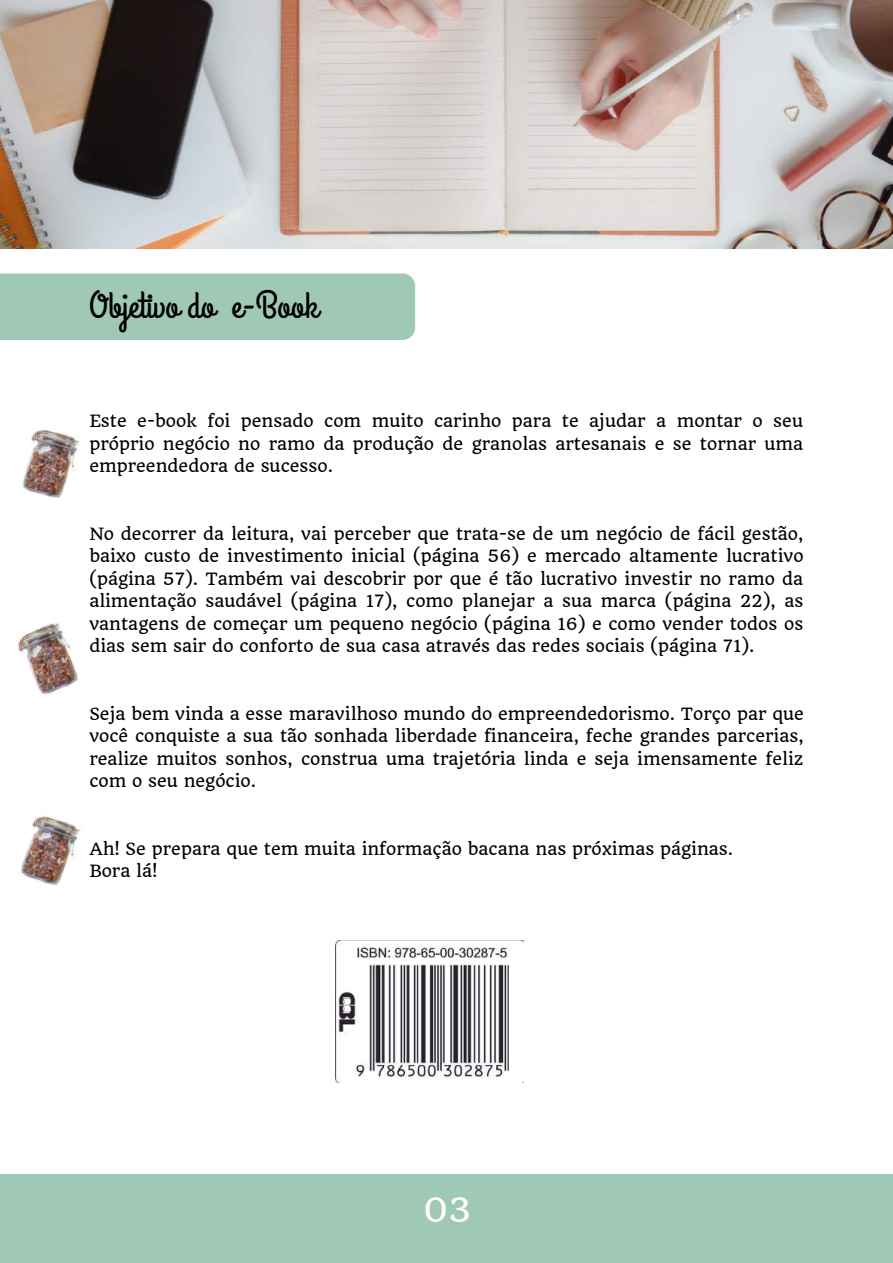
<style>
.page{position:relative;width:893px;height:1263px;background:#fff}
.page>*{position:absolute;margin:0;border:0;box-sizing:border-box;transform-origin:0 0}
.t1{font:37.5px "Grand Hotel";color:#000}
.t2{font:33px "Quando";color:#fff}
.t3{font:16.5px/22.5px "Quando";color:#000;text-align:justify}
</style>
<div class="page">
<img style="left:0;top:0;width:892px;height:249px">
<img style="left:22px;top:429px;width:58px;height:69px">
<img style="left:18px;top:621px;width:60px;height:73px">
<div style="left:0;top:273px;width:415px;height:67px;background:#9fc8b6"></div>
<div style="left:0;top:1174px;width:892px;height:88px;background:#9fc8b6"></div>
<img style="left:335px;top:940px;width:188px;height:142px">
<img style="left:21px;top:816px;width:59px;height:69px">
<h1 class="t1" style="left:89px;top:281px;width:230px">Objetivo do e-Book</h1>
<p class="t3" style="left:89px;top:409px;width:715px">Este e-book foi pensado com muito carinho para te ajudar a montar o seu próprio negócio no ramo da produção de granolas artesanais e se tornar uma empreendedora de sucesso.</p>
<p class="t3" style="left:89px;top:522px;width:715px">No decorrer da leitura, vai perceber que trata-se de um negócio de fácil gestão, baixo custo de investimento inicial (página 56) e mercado altamente lucrativo (página 57). Também vai descobrir por que é tão lucrativo investir no ramo da alimentação saudável (página 17), como planejar a sua marca (página 22), as vantagens de começar um pequeno negócio (página 16) e como vender todos os dias sem sair do conforto de sua casa através das redes sociais (página 71).</p>
<p class="t3" style="left:89px;top:702px;width:716px">Seja bem vinda a esse maravilhoso mundo do empreendedorismo. Torço par que você conquiste a sua tão sonhada liberdade financeira, feche grandes parcerias, realize muitos sonhos, construa uma trajetória linda e seja imensamente feliz com o seu negócio.</p>
<p class="t3" style="left:89px;top:837px;width:645px">Ah! Se prepara que tem muita informação bacana nas próximas páginas.<br>Bora lá!</p>
<h2 class="t2" style="left:423px;top:1189px;width:49px">03</h2>
</div>
